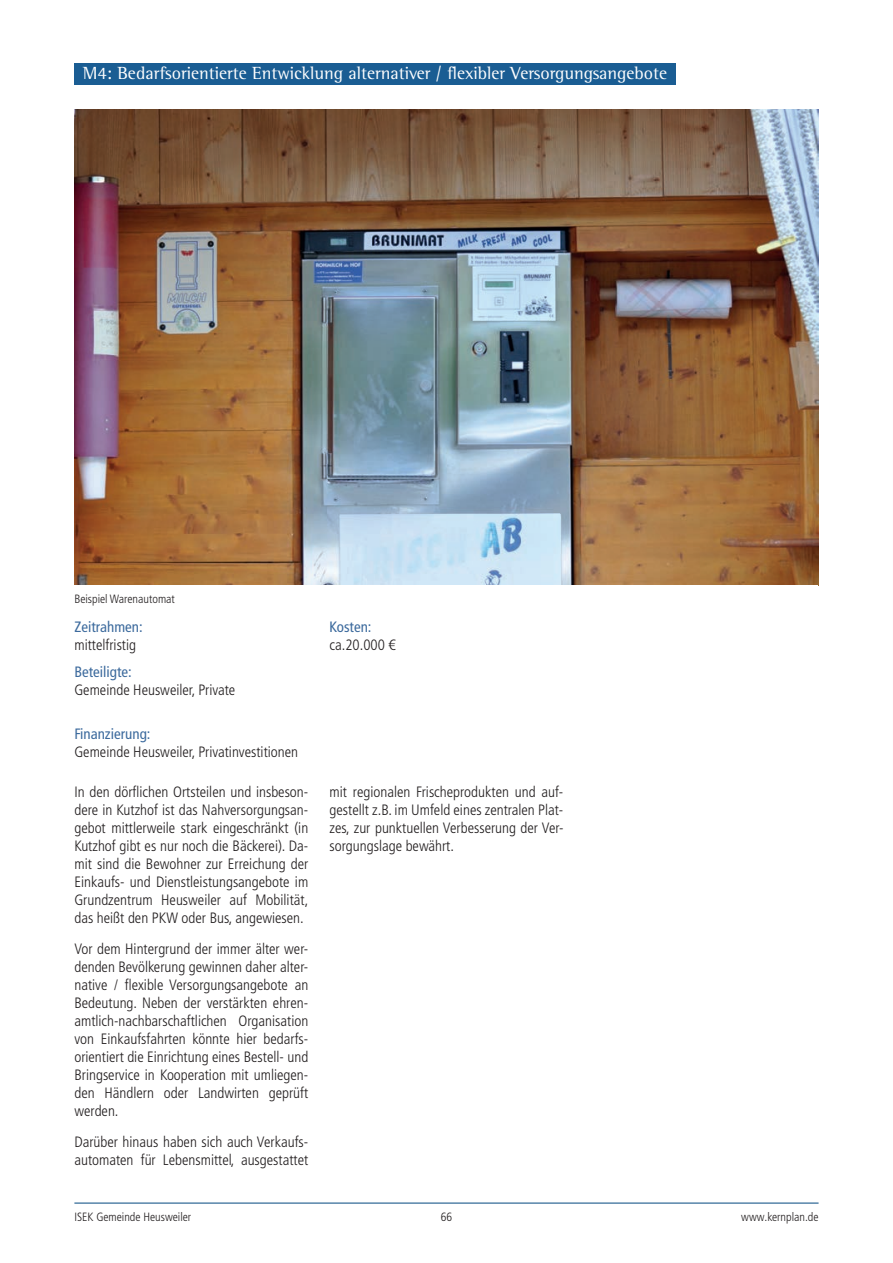
<style>
.page{position:relative;width:893px;height:1263px;background:#fff}
.page>*{position:absolute;margin:0;border:0;box-sizing:border-box;transform-origin:0 0}
.t1{font:18px "Rotis Semi Serif Std";color:#fff}
.t2{font:300 condensed 15px/18px "Frutiger LT Pro";color:#231f20;text-align:justify}
.t3{font:condensed 15px "Frutiger LT Pro";color:#3c6a9d}
.t4{font:300 condensed 12px "Frutiger LT Pro";color:#231f20}
</style>
<div class="page">
<hr style="left:74px;top:1203px;width:745px;height:1px;background:#00467e">
<div style="left:74px;top:64px;width:602px;height:21px;background:#1a5d93"></div>
<img style="left:74px;top:110px;width:745px;height:476px">
<p class="t1" style="left:83px;top:63px;width:586px">M4: Bedarfsorientierte Entwicklung alternativer / flexibler Versorgungsangebote</p>
<p class="t4" style="left:74px;top:592px;width:102px">Beispiel Warenautomat</p>
<p class="t3" style="left:74px;top:618px;width:70px">Zeitrahmen:</p>
<p class="t2" style="left:74px;top:636px;width:63px">mittelfristig</p>
<p class="t3" style="left:74px;top:663px;width:59px">Beteiligte:</p>
<p class="t2" style="left:74px;top:681px;width:162px">Gemeinde Heusweiler, Private</p>
<p class="t3" style="left:74px;top:725px;width:78px">Finanzierung:</p>
<p class="t2" style="left:74px;top:743px;width:225px">Gemeinde Heusweiler, Privatinvestitionen</p>
<p class="t2" style="left:74px;top:783px;width:235px">In den dörflichen Ortsteilen und insbeson&shy;dere in Kutzhof ist das Nahversorgungsan&shy;gebot mittlerweile stark eingeschränkt (in Kutzhof gibt es nur noch die Bäckerei). Da&shy;mit sind die Bewohner zur Erreichung der Einkaufs- und Dienstleistungsangebote im Grundzentrum Heusweiler auf Mobilität, das heißt den PKW oder Bus, angewiesen.</p>
<p class="t2" style="left:74px;top:940px;width:235px">Vor dem Hintergrund der immer älter wer&shy;denden Bevölkerung gewinnen daher alter&shy;native / flexible Versorgungsangebote an Bedeutung. Neben der verstärkten ehren&shy;amtlich-nachbarschaftlichen Organisation von Einkaufsfahrten könnte hier bedarfs&shy;orientiert die Einrichtung eines Bestell- und Bringservice in Kooperation mit umliegen&shy;den Händlern oder Landwirten geprüft werden.</p>
<p class="t2" style="left:74px;top:1133px;width:235px">Darüber hinaus haben sich auch Verkaufs&shy;automaten für Lebensmittel, ausgestattet</p>
<p class="t3" style="left:330px;top:618px;width:43px">Kosten:</p>
<p class="t2" style="left:330px;top:636px;width:68px">ca.20.000 €</p>
<p class="t2" style="left:330px;top:783px;width:235px">mit regionalen Frischeprodukten und auf&shy;gestellt z.B. im Umfeld eines zentralen Plat&shy;zes, zur punktuellen Verbesserung der Ver&shy;sorgungslage bewährt.</p>
<p class="t4" style="left:74px;top:1210px;width:118px">ISEK Gemeinde Heusweiler</p>
<p class="t4" style="left:441px;top:1210px;width:13px">66</p>
<p class="t4" style="left:741px;top:1210px;width:79px">www.kernplan.de</p>
</div>
